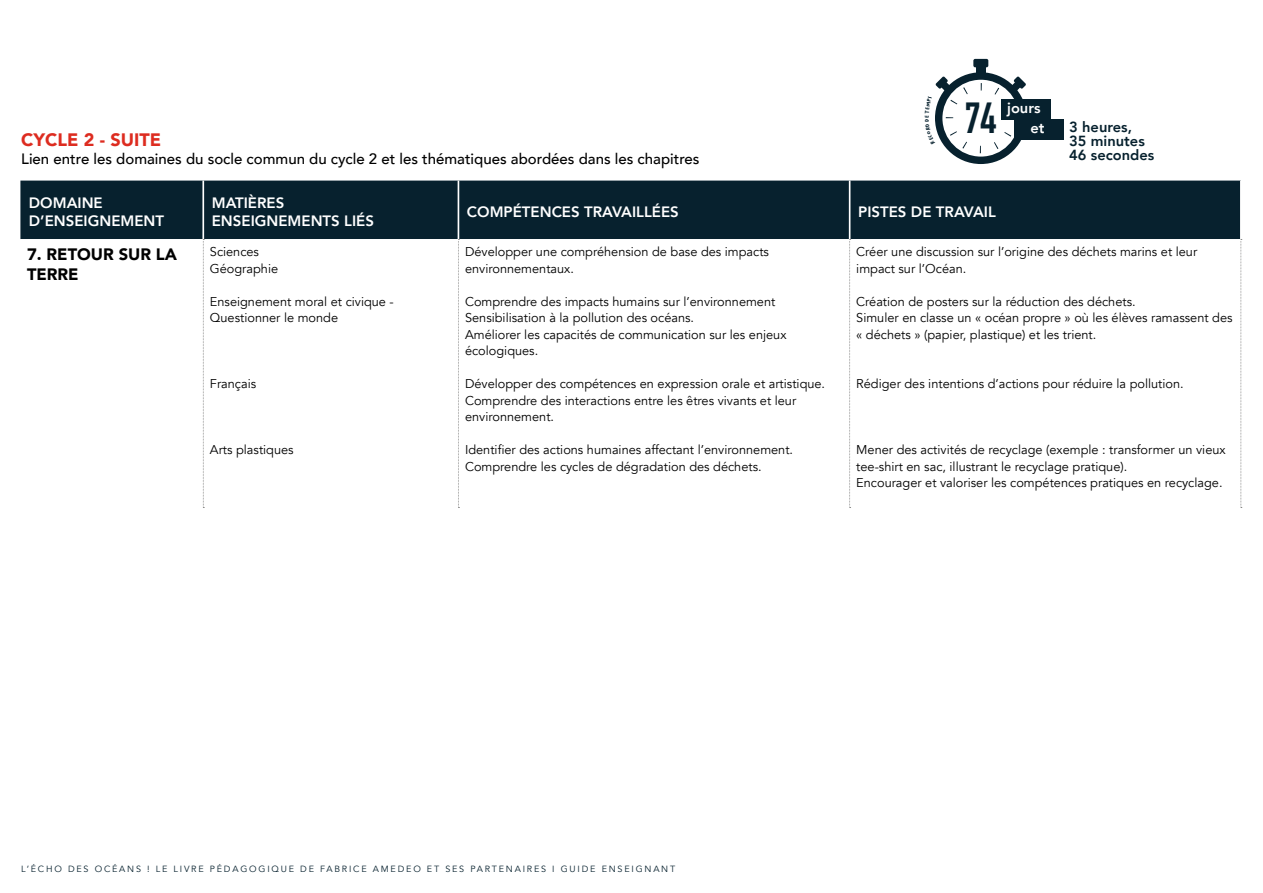
<style>
.page{position:relative;width:1263px;height:893px;background:#fff}
.page>*{position:absolute;margin:0;border:0;box-sizing:border-box;transform-origin:0 0}
.t1{font:700 42.9px "DIN Condensed";color:#07212e}
.t2{font:900 18px "Avenir";color:#dd2c20}
.t3{font:900 16.5px/19.8px "Avenir";color:#000}
.t4{font:800 15px/18px "Avenir";color:#fff}
.t5{font:500 15px "Avenir";color:#000}
.t6{font:800 14.7px/14px "Avenir";color:#07212e}
.t7{font:800 14.7px/20.5px "Avenir";color:#fff;text-align:right}
.t8{font:12.75px/16.5px "Avenir";color:#000}
.t9{font:9px "Avenir";letter-spacing:.2em;color:#07212e}
</style>
<div class="page">
<div style="left:20px;top:181px;width:1220px;height:58px;background:#07212e"></div>
<hr style="left:202px;top:181px;width:2px;height:58px;background:#fff">
<hr style="left:458px;top:181px;width:1px;height:58px;background:#fff">
<hr style="left:849px;top:181px;width:1px;height:58px;background:#fff">
<svg style="left:203px;top:239px;width:1px;height:269px"></svg>
<svg style="left:458px;top:239px;width:1px;height:269px"></svg>
<svg style="left:849px;top:239px;width:2px;height:269px"></svg>
<svg style="left:1240px;top:239px;width:2px;height:269px"></svg>
<div style="left:976px;top:65px;width:9px;height:11px;background:#07212e"></div>
<div style="left:973px;top:59px;width:15px;height:8px;background:#07212e;border-radius:2px"></div>
<div style="left:1001px;top:99px;width:49px;height:21px;background:#07212e"></div>
<div style="left:1015px;top:119px;width:49px;height:21px;background:#07212e"></div>
<svg style="left:935px;top:72px;width:91px;height:92px"></svg>
<h2 class="t2" style="left:21px;top:129px;width:141px">CYCLE 2 - SUITE</h2>
<p class="t5" style="left:21px;top:152px;width:680px">Lien entre les domaines du socle commun du cycle 2 et les thématiques abordées dans les chapitres</p>
<h1 class="t1" style="left:965px;top:93px;width:33px">74</h1>
<p class="t7" style="left:1007px;top:98px;width:39px">jours et</p>
<p class="t6" style="left:1069px;top:121px;width:87px">3 heures,<br>35 minutes<br>46 secondes</p>
<p class="t4" style="left:29px;top:194px;width:137px">DOMAINE<br>D’ENSEIGNEMENT</p>
<p class="t4" style="left:212px;top:194px;width:164px">MATIÈRES<br>ENSEIGNEMENTS LIÉS</p>
<p class="t4" style="left:467px;top:203px;width:213px">COMPÉTENCES TRAVAILLÉES</p>
<p class="t4" style="left:858px;top:203px;width:139px">PISTES DE TRAVAIL</p>
<p class="t3" style="left:27px;top:244px;width:151px">7. RETOUR SUR LA<br>TERRE</p>
<p class="t8" style="left:210px;top:245px;width:70px">Sciences<br>Géographie</p>
<p class="t8" style="left:210px;top:293px;width:185px">Enseignement moral et civique -<br>Questionner le monde</p>
<p class="t8" style="left:856px;top:245px;width:342px">Créer une discussion sur l’origine des déchets marins et leur impact sur l’Océan.</p>
<p class="t8" style="left:856px;top:294px;width:378px">Création de posters sur la réduction des déchets.<br>Simuler en classe un « océan propre » où les élèves ramassent des « déchets » (papier, plastique) et les trient.</p>
<p class="t8" style="left:856px;top:377px;width:329px">Rédiger des intentions d’actions pour réduire la pollution.</p>
<p class="t8" style="left:465px;top:245px;width:305px">Développer une compréhension de base des impacts environnementaux.</p>
<p class="t8" style="left:465px;top:294px;width:323px">Comprendre des impacts humains sur l’environnement Sensibilisation à la pollution des océans.<br>Améliorer les capacités de communication sur les enjeux écologiques.</p>
<p class="t8" style="left:465px;top:376px;width:362px">Développer des compétences en expression orale et artistique.<br>Comprendre des interactions entre les êtres vivants et leur environnement.</p>
<p class="t8" style="left:465px;top:442px;width:330px">Identifier des actions humaines affectant l’environnement.<br>Comprendre les cycles de dégradation des déchets.</p>
<p class="t8" style="left:210px;top:377px;width:48px">Français</p>
<p class="t8" style="left:856px;top:442px;width:371px">Mener des activités de recyclage (exemple : transformer un vieux tee-shirt en sac, illustrant le recyclage pratique).<br>Encourager et valoriser les compétences pratiques en recyclage.</p>
<p class="t8" style="left:210px;top:443px;width:85px">Arts plastiques</p>
<p class="t9" style="left:21px;top:863px;width:655px">L’ÉCHO DES OCÉANS ! LE LIVRE PÉDAGOGIQUE DE FABRICE AMEDEO ET SES PARTENAIRES I GUIDE ENSEIGNANT</p>
</div>
